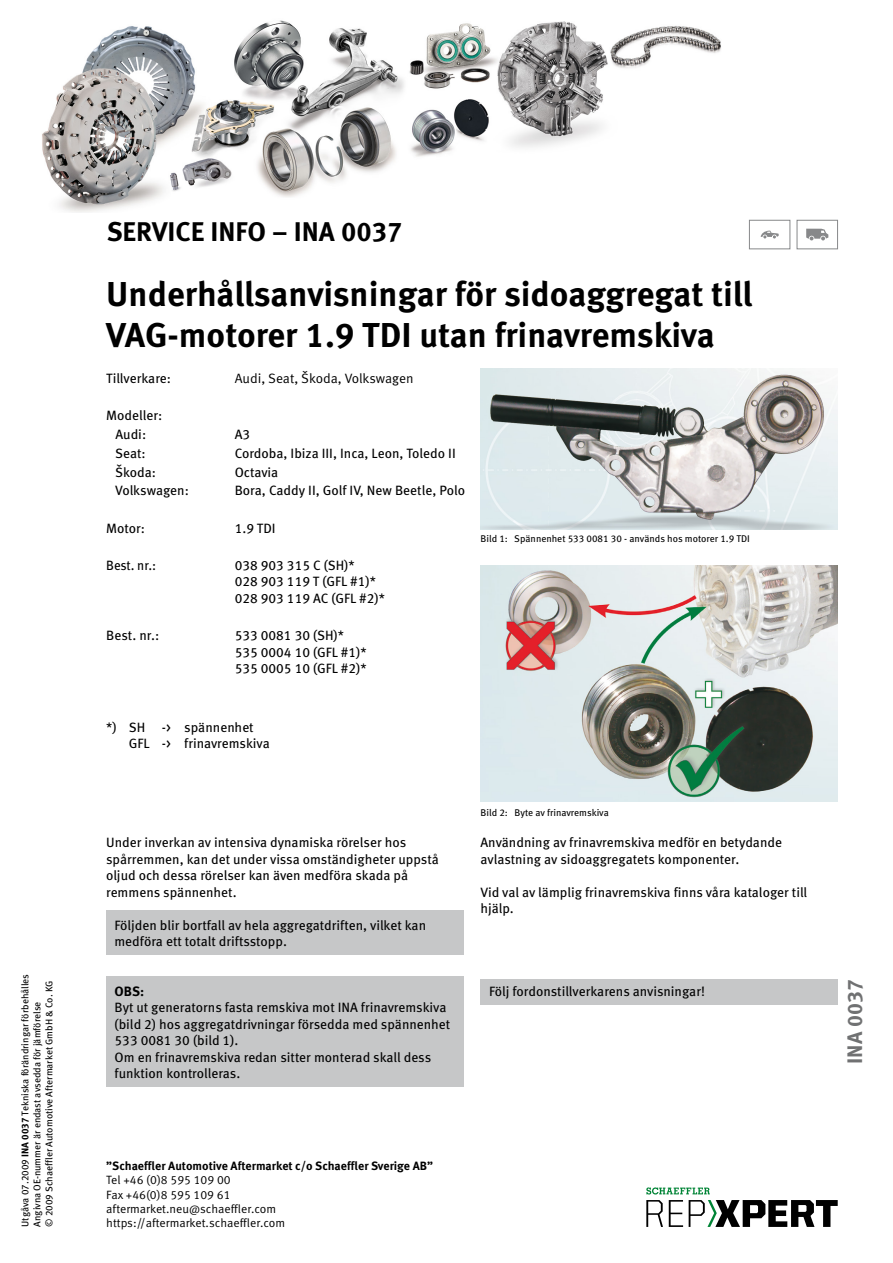
<style>
.page{position:relative;width:893px;height:1263px;background:#fff}
.page>*{position:absolute;margin:0;border:0;box-sizing:border-box;transform-origin:0 0}
.t1{font:700 34.5px/41.4px "Meta Pro";letter-spacing:-.005em;color:#000}
.t2{font:700 27px "Meta Pro";color:#000}
.t3{font:700 21px "Meta Pro";color:#707172}
.t4{font:13.5px/16.5px "Meta Pro";color:#000}
.t5{font:13.5px "Meta Pro Norm";color:#000}
.t6{font:13.5px "Meta Pro";color:#000;scale:.96 1}
.t7{font:700 13.5px "Meta Pro";color:#000}
.t8{font:12px/14.4px "Meta Pro Norm";color:#000}
.t9{font:700 12px "Meta Pro";color:#000}
.t10{font:9.75px/12px "Meta Pro";color:#000}
.s1{font-weight:700}
</style>
<div class="page">
<div style="left:106px;top:977px;width:358px;height:110px;background:#c6c7c8"></div>
<div style="left:106px;top:911px;width:357px;height:44px;background:#c6c7c8"></div>
<img style="left:480px;top:369px;width:358px;height:161px">
<img style="left:480px;top:565px;width:358px;height:236px">
<div style="left:480px;top:980px;width:358px;height:25px;background:#c6c7c8"></div>
<div style="left:749px;top:220px;width:41px;height:29px;border:1px solid #87888a"></div>
<svg style="left:761px;top:231px;width:18px;height:7px"></svg>
<div style="left:797px;top:220px;width:41px;height:29px;border:1px solid #87888a"></div>
<svg style="left:806px;top:229px;width:22px;height:11px"></svg>
<img style="left:42px;top:20px;width:679px;height:192px">
<svg style="left:646px;top:1200px;width:17px;height:27px"></svg>
<svg style="left:669px;top:1200px;width:14px;height:27px"></svg>
<svg style="left:689px;top:1200px;width:149px;height:27px"></svg>
<svg style="left:646px;top:1187px;width:64px;height:7px"></svg>
<p class="t10" style="left:19px;top:1227px;width:254px;rotate:-90deg">Utgåva 07.2009 <span class="s1">INA 0037</span> Tekniska förändringar förbehålles<br>Angivna OE-nummer är endast avsedda för jämförelse<br>© 2009 Schaeffler Automotive Aftermarket GmbH &amp; Co. KG</p>
<h2 class="t2" style="left:107px;top:210px;width:297px">SERVICE INFO – INA 0037</h2>
<h1 class="t1" style="left:106px;top:271px;width:648px">Underhållsanvisningar för sidoaggregat till<br>VAG-motorer 1.9 TDI utan frinavremskiva</h1>
<p class="t4" style="left:106px;top:369px;width:66px">Tillverkare:</p>
<p class="t5" style="left:235px;top:368px;width:181px">Audi, Seat, Škoda, Volkswagen</p>
<p class="t4" style="left:106px;top:405px;width:58px;line-height:18.8px;text-align:center">Modeller:<br>Audi:</p>
<p class="t4" style="left:235px;top:425px;width:17px">A3</p>
<p class="t4" style="left:115px;top:444px;width:32px">Seat:</p>
<p class="t4" style="left:235px;top:444px;width:223px">Cordoba, Ibiza III, Inca, Leon, Toledo II</p>
<p class="t4" style="left:115px;top:463px;width:42px">Škoda:</p>
<p class="t4" style="left:235px;top:463px;width:45px">Octavia</p>
<p class="t4" style="left:115px;top:481px;width:75px">Volkswagen:</p>
<p class="t4" style="left:235px;top:481px;width:232px">Bora, Caddy II, Golf IV, New Beetle, Polo</p>
<p class="t4" style="left:106px;top:519px;width:40px">Motor:</p>
<p class="t4" style="left:235px;top:519px;width:43px">1.9 TDI</p>
<p class="t6" style="left:106px;top:555px;width:53px">Best. nr.:</p>
<p class="t4" style="left:235px;top:556px;width:152px">038 903 315 C (SH)*<br>028 903 119 T (GFL #1)*<br>028 903 119 AC (GFL #2)*</p>
<p class="t4" style="left:106px;top:626px;width:55px">Best. nr.:</p>
<p class="t4" style="left:235px;top:626px;width:133px">533 0081 30 (SH)*<br>535 0004 10 (GFL #1)*<br>535 0005 10 (GFL #2)*</p>
<p class="t10" style="left:480px;top:532px;width:271px">Bild 1: Spännenhet 533 0081 30 - används hos motorer 1.9 TDI</p>
<p class="t4" style="left:129px;top:718px;width:142px;text-indent:-23px">*) SH -&gt; spännenhet<br>GFL -&gt; frinavremskiva</p>
<p class="t10" style="left:480px;top:806px;width:130px">Bild 2: Byte av frinavremskiva</p>
<p class="t4" style="left:106px;top:833px;width:334px">Under inverkan av intensiva dynamiska rörelser hos spårremmen, kan det under vissa omständigheter uppstå oljud och dessa rörelser kan även medföra skada på remmens spännenhet.</p>
<p class="t4" style="left:480px;top:833px;width:303px">Användning av frinavremskiva medför en betydande avlastning av sidoaggregatets komponenter.</p>
<p class="t4" style="left:480px;top:883px;width:328px">Vid val av lämplig frinavremskiva finns våra kataloger till hjälp.</p>
<p class="t4" style="left:114px;top:916px;width:313px">Följden blir bortfall av hela aggregatdriften, vilket kan medföra ett totalt driftsstopp.</p>
<p class="t7" style="left:115px;top:981px;width:31px">OBS:</p>
<p class="t4" style="left:115px;top:998px;width:337px">Byt ut generatorns fasta remskiva mot INA frinavremskiva (bild 2) hos aggregatdrivningar försedda med spännenhet 533 0081 30 (bild 1).<br>Om en frinavremskiva redan sitter monterad skall dess funktion kontrolleras.</p>
<p class="t9" style="left:106px;top:1156px;width:328px">”Schaeffler Automotive Aftermarket c/o Schaeffler Sverige AB”</p>
<p class="t8" style="left:106px;top:1172px;width:180px">Tel +46 (0)8 595 109 00<br>Fax +46(0)8 595 109 61 aftermarket.neu@schaeffler.com https://aftermarket.schaeffler.com</p>
<p class="t4" style="left:489px;top:982px;width:217px">Följ fordonstillverkarens anvisningar!</p>
<h3 class="t3" style="left:838px;top:1064px;width:86px;rotate:-90deg">INA 0037</h3>
</div>
